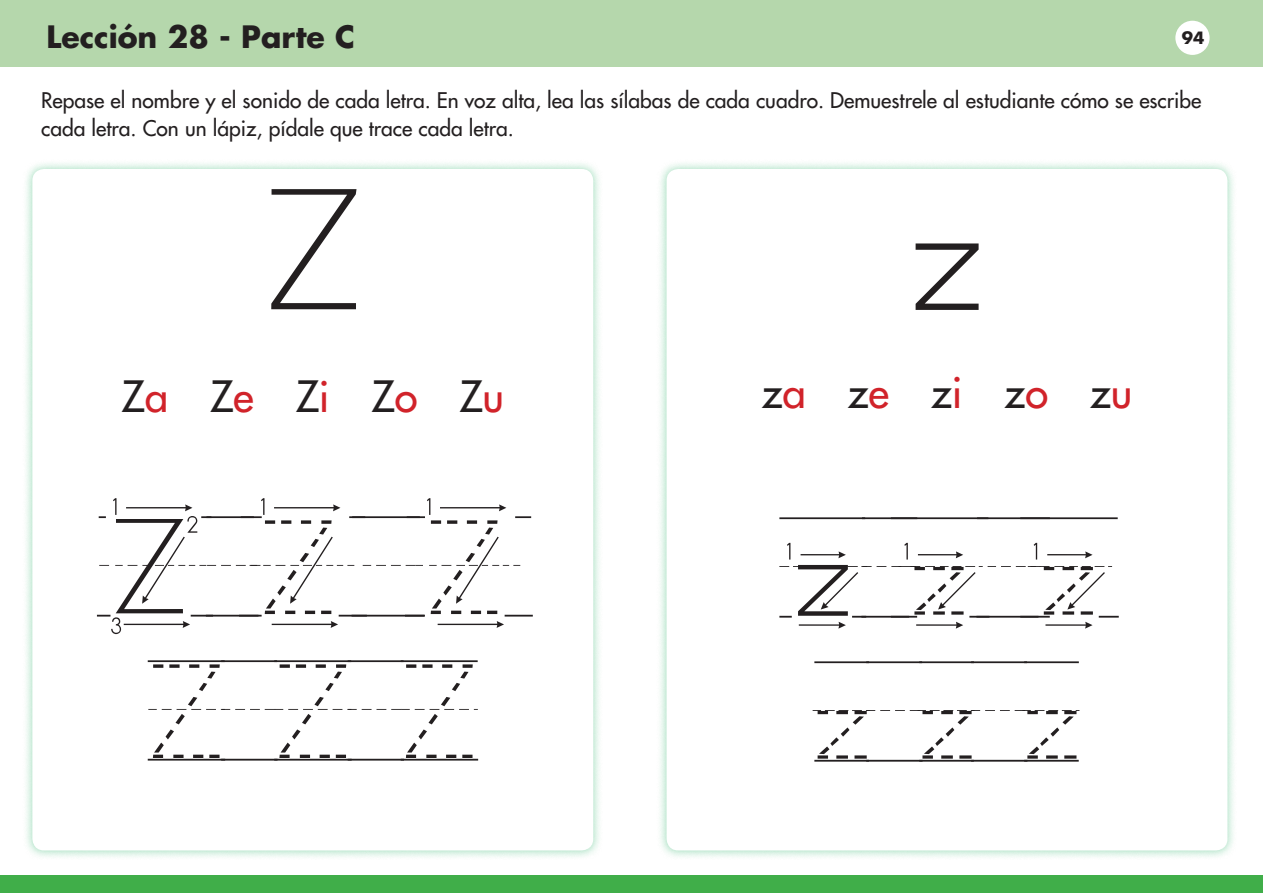
<style>
.page{position:relative;width:1263px;height:893px;background:#fff}
.page>*{position:absolute;margin:0;border:0;box-sizing:border-box;transform-origin:0 0}
.t1{font:150px "Abc Print";color:#231f20}
.t2{font:120px "Abc Print Arrow Dotted";color:#231f20}
.t3{font:120px "Abc Print Dotted Lined";color:#231f20}
.t4{font:500 42px "Futura Std";color:#231f20}
.t5{font:700 30px "Futura Std";color:#231f20}
.t6{font:500 21px/28.5px "Futura Std";color:#231f20}
.t7{font:700 16.5px "Futura Std";color:#231f20}
.s1{color:#d1232a}
.s2{font-family:"Abc Print Arrow"}
</style>
<div class="page">
<div style="left:657px;top:159px;width:580px;height:701px;background:#00a54d;opacity:.4"></div>
<div style="left:666px;top:169px;width:561px;height:681px;background:#fff;border-radius:12px"></div>
<div style="left:22px;top:159px;width:581px;height:701px;background:#00a54d;opacity:.4"></div>
<div style="left:32px;top:169px;width:561px;height:681px;background:#fff;border-radius:12px"></div>
<div style="left:0;top:876px;width:1263px;height:17px;background:#40ae49"></div>
<div style="left:0;top:0;width:1263px;height:66px;background:#b5d7ac"></div>
<div style="left:1175px;top:21px;width:34px;height:34px;background:#fff;border-radius:50%"></div>
<p class="t5" style="left:47px;top:16px;width:310px">Lección 28 - Parte C</p>
<p class="t5" style="left:47px;top:16px;width:221px">PLACEHOLDER</p>
<p class="t7" style="left:1182px;top:27px;width:24px">94</p>
<p class="t6" style="left:41px;top:86px;width:1162px">Repase el nombre y el sonido de cada letra. En voz alta, lea las sílabas de cada cuadro. Demuestrele al estudiante cómo se escribe cada letra. Con un lápiz, pídale que trace cada letra.</p>
<p class="t1" style="left:268px;top:168px;width:92px">Z</p>
<p class="t4" style="left:121px;top:370px;width:384px">Z<span class="s1">a</span> Z<span class="s1">e</span> Z<span class="s1">i</span> Z<span class="s1">o</span> Z<span class="s1">u</span></p>
<p class="t2" style="left:101px;top:497px;width:425px"><span class="s2">Z/</span>Z/Z</p>
<p class="t3" style="left:149px;top:646px;width:328px">Z/Z/Z</p>
<p class="t1" style="left:914px;top:168px;width:67px">z</p>
<p class="t4" style="left:762px;top:366px;width:372px">z<span class="s1">a</span> z<span class="s1">e</span> z<span class="s1">i</span> z<span class="s1">o</span> z<span class="s1">u</span></p>
<p class="t2" style="left:781px;top:498px;width:333px"><span class="s2">z/</span>z/z</p>
<p class="t3" style="left:816px;top:647px;width:263px">Z/Z/Z</p>
</div>
